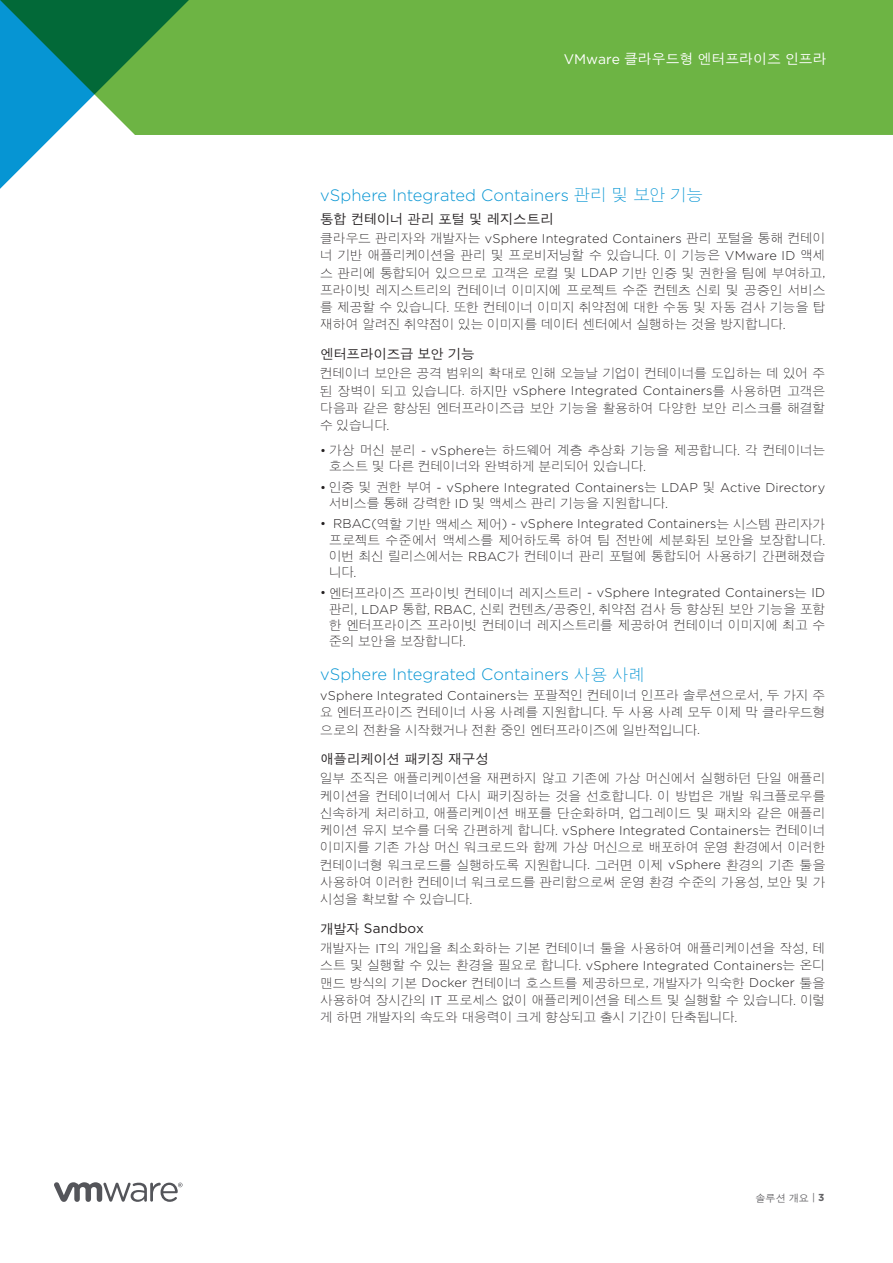
<style>
.page{position:relative;width:893px;height:1263px;background:#fff}
.page>*{position:absolute;margin:0;border:0;box-sizing:border-box;transform-origin:0 0}
.t1{font:300 16.5px "Gotham";color:#0695d3}
.t2{font:500 13.8px "SM Gothic Std";color:#fff}
.t3{font:500 13.5px "SM Gothic Std";letter-spacing:-.02em;color:#231f20}
.t4{font:13.5px "Gotham";letter-spacing:.015em;color:#231f20}
.t5{font:300 12.75px/17.2px "SM Gothic Std";letter-spacing:-.02em;color:#231f20;text-align:justify}
.t6{font:300 12.75px "Gotham";letter-spacing:.015em;color:#231f20}
.t7{font:500 10.2px "SM Gothic Std";color:#636265}
.s1{font-family:"Gotham";font-weight:400}
.s2{font-family:"SM Gothic Std"}
.s3{font-family:"Gotham"}
.s4{font-family:"SM Gothic Std";font-weight:500}
.s5{font-family:"Gotham";font-weight:700}
</style>
<div class="page">
<svg style="left:54px;top:1182px;width:129px;height:20px"></svg>
<div style="left:202px;top:0;width:691px;height:135px;background:#6db444"></div>
<svg style="left:0;top:0;width:202px;height:189px"></svg>
<p class="t2" style="left:564px;top:52px;width:265px"><span class="s1">VMware</span> 클라우드형 엔터프라이즈 인프라</p>
<p class="t1" style="left:320px;top:184px;width:384px">vSphere Integrated Containers <span class="s2">관리 및 보안 기능</span></p>
<p class="t3" style="left:320px;top:212px;width:235px">통합 컨테이너 관리 포털 및 레지스트리</p>
<p class="t6" style="left:320px;top:230px;width:507px"><span class="s2">클라우드 관리자와 개발자는</span> vSphere Integrated Containers <span class="s2">관리 포털을 통해 컨테이</span></p>
<p class="t5" style="left:320px;top:248px;width:507px">너 기반 애플리케이션을 관리 및 프로비저닝할 수 있습니다<span class="s3">.</span> 이 기능은 <span class="s3">VMware ID</span> 액세 스 관리에 통합되어 있으므로 고객은 로컬 및 <span class="s3">LDAP</span> 기반 인증 및 권한을 팀에 부여하고<span class="s3">, </span>프라이빗 레지스트리의 컨테이너 이미지에 프로젝트 수준 컨텐츠 신뢰 및 공증인 서비스 를 제공할 수 있습니다<span class="s3">.</span> 또한 컨테이너 이미지 취약점에 대한 수동 및 자동 검사 기능을 탑 재하여 알려진 취약점이 있는 이미지를 데이터 센터에서 실행하는 것을 방지합니다<span class="s3">.</span></p>
<p class="t3" style="left:320px;top:347px;width:156px">엔터프라이즈급 보안 기능</p>
<p class="t5" style="left:320px;top:366px;width:507px">컨테이너 보안은 공격 범위의 확대로 인해 오늘날 기업이 컨테이너를 도입하는 데 있어 주</p>
<p class="t6" style="left:320px;top:383px;width:507px"><span class="s2">된 장벽이 되고 있습니다</span>. <span class="s2">하지만</span> vSphere Integrated Containers<span class="s2">를 사용하면 고객은</span></p>
<p class="t5" style="left:320px;top:400px;width:507px">다음과 같은 향상된 엔터프라이즈급 보안 기능을 활용하여 다양한 보안 리스크를 해결할 수 있습니다<span class="s3">.</span></p>
<p class="t5" style="left:329px;top:443px;width:498px;line-height:16.2px;text-indent:-9px"><span class="s3">•</span> 가상 머신 분리 <span class="s3">- vSphere</span>는 하드웨어 계층 추상화 기능을 제공합니다<span class="s3">.</span> 각 컨테이너는 호스트 및 다른 컨테이너와 완벽하게 분리되어 있습니다<span class="s3">.</span></p>
<p class="t6" style="left:320px;top:479px;width:507px">• <span class="s2">인증 및 권한 부여</span> - vSphere Integrated Containers<span class="s2">는</span> LDAP <span class="s2">및</span> Active Directory</p>
<p class="t5" style="left:329px;top:496px;width:340px">서비스를 통해 강력한 <span class="s3">ID</span> 및 액세스 관리 기능을 지원합니다<span class="s3">.</span></p>
<p class="t6" style="left:320px;top:516px;width:507px">• RBAC(<span class="s2">역할 기반 액세스 제어</span>) - vSphere Integrated Containers<span class="s2">는 시스템 관리자가</span></p>
<p class="t5" style="left:329px;top:533px;width:498px;line-height:16.2px">프로젝트 수준에서 액세스를 제어하도록 하여 팀 전반에 세분화된 보안을 보장합니다<span class="s3">. </span>이번 최신 릴리스에서는 <span class="s3">RBAC</span>가 컨테이너 관리 포털에 통합되어 사용하기 간편해졌습 니다<span class="s3">.</span></p>
<p class="t6" style="left:320px;top:585px;width:507px">• <span class="s2">엔터프라이즈 프라이빗 컨테이너 레지스트리</span> - vSphere Integrated Containers<span class="s2">는</span> ID</p>
<p class="t5" style="left:329px;top:602px;width:498px;line-height:16px">관리<span class="s3">, LDAP</span> 통합<span class="s3">, RBAC,</span> 신뢰 컨텐츠<span class="s3">/</span>공증인<span class="s3">,</span> 취약점 검사 등 향상된 보안 기능을 포함 한 엔터프라이즈 프라이빗 컨테이너 레지스트리를 제공하여 컨테이너 이미지에 최고 수 준의 보안을 보장합니다<span class="s3">.</span></p>
<p class="t1" style="left:320px;top:664px;width:326px">vSphere Integrated Containers <span class="s2">사용 사례</span></p>
<p class="t6" style="left:320px;top:687px;width:507px">vSphere Integrated Containers<span class="s2">는 포괄적인 컨테이너 인프라 솔루션으로서</span>, <span class="s2">두 가지 주</span></p>
<p class="t5" style="left:320px;top:705px;width:507px">요 엔터프라이즈 컨테이너 사용 사례를 지원합니다<span class="s3">.</span> 두 사용 사례 모두 이제 막 클라우드형 으로의 전환을 시작했거나 전환 중인 엔터프라이즈에 일반적입니다<span class="s3">.</span></p>
<p class="t3" style="left:320px;top:752px;width:170px">애플리케이션 패키징 재구성</p>
<p class="t5" style="left:320px;top:771px;width:507px">일부 조직은 애플리케이션을 재편하지 않고 기존에 가상 머신에서 실행하던 단일 애플리 케이션을 컨테이너에서 다시 패키징하는 것을 선호합니다<span class="s3">.</span> 이 방법은 개발 워크플로우를 신속하게 처리하고<span class="s3">,</span> 애플리케이션 배포를 단순화하며<span class="s3">,</span> 업그레이드 및 패치와 같은 애플리</p>
<p class="t6" style="left:320px;top:822px;width:507px"><span class="s2">케이션 유지 보수를 더욱 간편하게 합니다</span>. vSphere Integrated Containers<span class="s2">는 컨테이너</span></p>
<p class="t5" style="left:320px;top:840px;width:507px">이미지를 기존 가상 머신 워크로드와 함께 가상 머신으로 배포하여 운영 환경에서 이러한 컨테이너형 워크로드를 실행하도록 지원합니다<span class="s3">.</span> 그러면 이제 <span class="s3">vSphere</span> 환경의 기존 툴을 사용하여 이러한 컨테이너 워크로드를 관리함으로써 운영 환경 수준의 가용성<span class="s3">,</span> 보안 및 가 시성을 확보할 수 있습니다<span class="s3">.</span></p>
<p class="t4" style="left:320px;top:920px;width:105px"><span class="s4">개발자</span> Sandbox</p>
<p class="t5" style="left:320px;top:941px;width:507px">개발자는 <span class="s3">IT</span>의 개입을 최소화하는 기본 컨테이너 툴을 사용하여 애플리케이션을 작성<span class="s3">,</span> 테</p>
<p class="t6" style="left:320px;top:957px;width:507px"><span class="s2">스트 및 실행할 수 있는 환경을 필요로 합니다</span>. vSphere Integrated Containers<span class="s2">는 온디</span></p>
<p class="t5" style="left:320px;top:975px;width:507px">맨드 방식의 기본 <span class="s3">Docker</span> 컨테이너 호스트를 제공하므로<span class="s3">,</span> 개발자가 익숙한 <span class="s3">Docker</span> 툴을 사용하여 장시간의 <span class="s3">IT</span> 프로세스 없이 애플리케이션을 테스트 및 실행할 수 있습니다<span class="s3">.</span> 이렇 게 하면 개발자의 속도와 대응력이 크게 향상되고 출시 기간이 단축됩니다<span class="s3">.</span></p>
<p class="t7" style="left:755px;top:1193px;width:71px">솔루션 개요 <span class="s1">|</span> <span class="s5">3</span></p>
</div>
